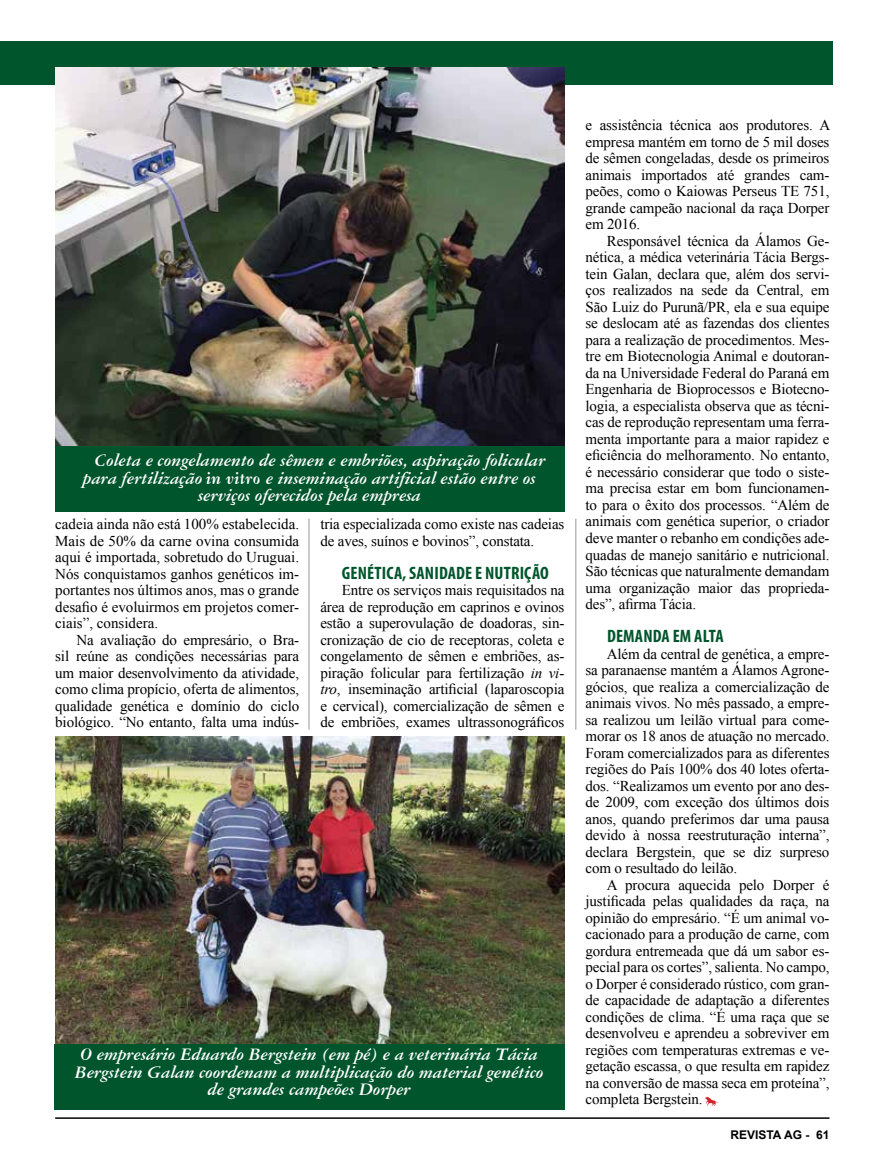
<style>
.page{position:relative;width:872px;height:1170px;background:#fff}
.page>*{position:absolute;margin:0;border:0;box-sizing:border-box;transform-origin:0 0}
.t1{font:italic 700 18.75px/17.2px "American Garamond BT";color:#fff;text-align:center}
.t2{font:700 condensed 18px "Myriad Pro";letter-spacing:.01em;color:#00552c}
.t3{font:15px/16.5px "Times New Roman";letter-spacing:-.01em;color:#000;text-align:justify}
.t4{font:700 12px "Arial";color:#000}
.s1{font-style:italic}
</style>
<div class="page">
<hr style="left:55px;top:1117px;width:774px;height:1px;background:#000">
<div style="left:0;top:41px;width:832px;height:44px;background:#00552c"></div>
<hr style="left:309px;top:518px;width:1px;height:211px;background:#939598">
<hr style="left:575px;top:518px;width:1px;height:211px;background:#939598">
<svg style="left:705px;top:1096px;width:13px;height:9px"></svg>
<img style="left:55px;top:67px;width:509px;height:379px">
<img style="left:55px;top:736px;width:509px;height:307px">
<div style="left:55px;top:446px;width:509px;height:66px;background:#00552c"></div>
<div style="left:54px;top:1043px;width:510px;height:65px;background:#00552c"></div>
<p class="t1" style="left:95px;top:451px;width:452px">Coleta e congelamento de sêmen e embriões, aspiração folicular</p>
<p class="t1" style="left:83px;top:468px;width:454px">para fertilização invitroe inseminação artificial estão entre os</p>
<p class="t1" style="left:198px;top:486px;width:224px">serviços oferecidos pela empresa</p>
<p class="t3" style="left:55px;top:515px;width:245px">cadeia ainda não está 100% estabelecida.<br>Mais de 50% da carne ovina consumida aqui é importada, sobretudo do Uruguai.<br>Nós conquistamos ganhos genéticos im&shy;portantes nos últimos anos, mas o grande desafio é evoluirmos em projetos comer&shy;ciais”, considera.</p>
<p class="t3" style="left:55px;top:631px;width:245px;text-indent:21px">Na avaliação do empresário, o Bra&shy;sil reúne as condições necessárias para um maior desenvolvimento da atividade, como clima propício, oferta de alimentos, qualidade genética e domínio do ciclo biológico. “No entanto, falta uma indús-</p>
<p class="t3" style="left:320px;top:515px;width:245px">tria especializada como existe nas cadeias de aves, suínos e bovinos”, constata.</p>
<p class="t2" style="left:342px;top:561px;width:208px">GENÉTICA, SANIDADE E NUTRIÇÃO</p>
<p class="t3" style="left:320px;top:581px;width:245px;text-indent:21px">Entre os serviços mais requisitados na área de reprodução em caprinos e ovinos estão a superovulação de doadoras, sin&shy;cronização de cio de receptoras, coleta e congelamento de sêmen e embriões, as&shy;piração folicular para fertilização <span class="s1">in vi&shy;tro</span>, inseminação artificial (laparoscopia e cervical), comercialização de sêmen e de embriões, exames ultrassonográficos</p>
<p class="t1" style="left:75px;top:1045px;width:470px">O empresário Eduardo Bergstein (em pé) e a veterinária Tácia<br>Bergstein Galan coordenam a multiplicação do material genético de grandes campeões Dorper</p>
<p class="t3" style="left:585px;top:117px;width:246px">e assistência técnica aos produtores. A empresa mantém em torno de 5 mil doses de sêmen congeladas, desde os primeiros animais importados até grandes cam&shy;peões, como o Kaiowas Perseus TE 751, grande campeão nacional da raça Dorper em 2016.</p>
<p class="t3" style="left:585px;top:232px;width:245px;text-indent:21px">Responsável técnica da Álamos Ge&shy;nética, a médica veterinária Tácia Bergs&shy;tein Galan, declara que, além dos servi&shy;ços realizados na sede da Central, em São Luiz do Purunã/PR, ela e sua equipe se deslocam até as fazendas dos clientes para a realização de procedimentos. Mes&shy;tre em Biotecnologia Animal e doutoran&shy;da na Universidade Federal do Paraná em Engenharia de Bioprocessos e Biotecno&shy;logia, a especialista observa que as técni&shy;cas de reprodução representam uma ferra&shy;menta importante para a maior rapidez e eficiência do melhoramento. No entanto, é necessário considerar que todo o siste&shy;ma precisa estar em bom funcionamen&shy;to para o êxito dos processos. “Além de animais com genética superior, o criador deve manter o rebanho em condições ade&shy;quadas de manejo sanitário e nutricional.<br>São técnicas que naturalmente demandam uma organização maior das proprieda&shy;des”, afirma Tácia.</p>
<p class="t2" style="left:607px;top:624px;width:118px">DEMANDA EM ALTA</p>
<p class="t3" style="left:585px;top:645px;width:245px;text-indent:21px">Além da central de genética, a empre&shy;sa paranaense mantém a Álamos Agrone&shy;gócios, que realiza a comercialização de animais vivos. No mês passado, a empre&shy;sa realizou um leilão virtual para come&shy;morar os 18 anos de atuação no mercado.<br>Foram comercializados para as diferentes regiões do País 100% dos 40 lotes oferta&shy;dos. “Realizamos um evento por ano des&shy;de 2009, com exceção dos últimos dois anos, quando preferimos dar uma pausa devido à nossa reestruturação interna”, declara Bergstein, que se diz surpreso com o resultado do leilão.</p>
<p class="t3" style="left:585px;top:876px;width:245px;text-indent:21px">A procura aquecida pelo Dorper é justificada pelas qualidades da raça, na opinião do empresário. “É um animal vo&shy;cacionado para a produção de carne, com gordura entremeada que dá um sabor es&shy;pecial para os cortes”, salienta. No campo, o Dorper é considerado rústico, com gran&shy;de capacidade de adaptação a diferentes condições de clima. “É uma raça que se desenvolveu e aprendeu a sobreviver em regiões com temperaturas extremas e ve&shy;getação escassa, o que resulta em rapidez na conversão de massa seca em proteína”, completa Bergstein.</p>
<p class="t4" style="left:730px;top:1126px;width:100px">REVISTA AG - 61</p>
</div>
